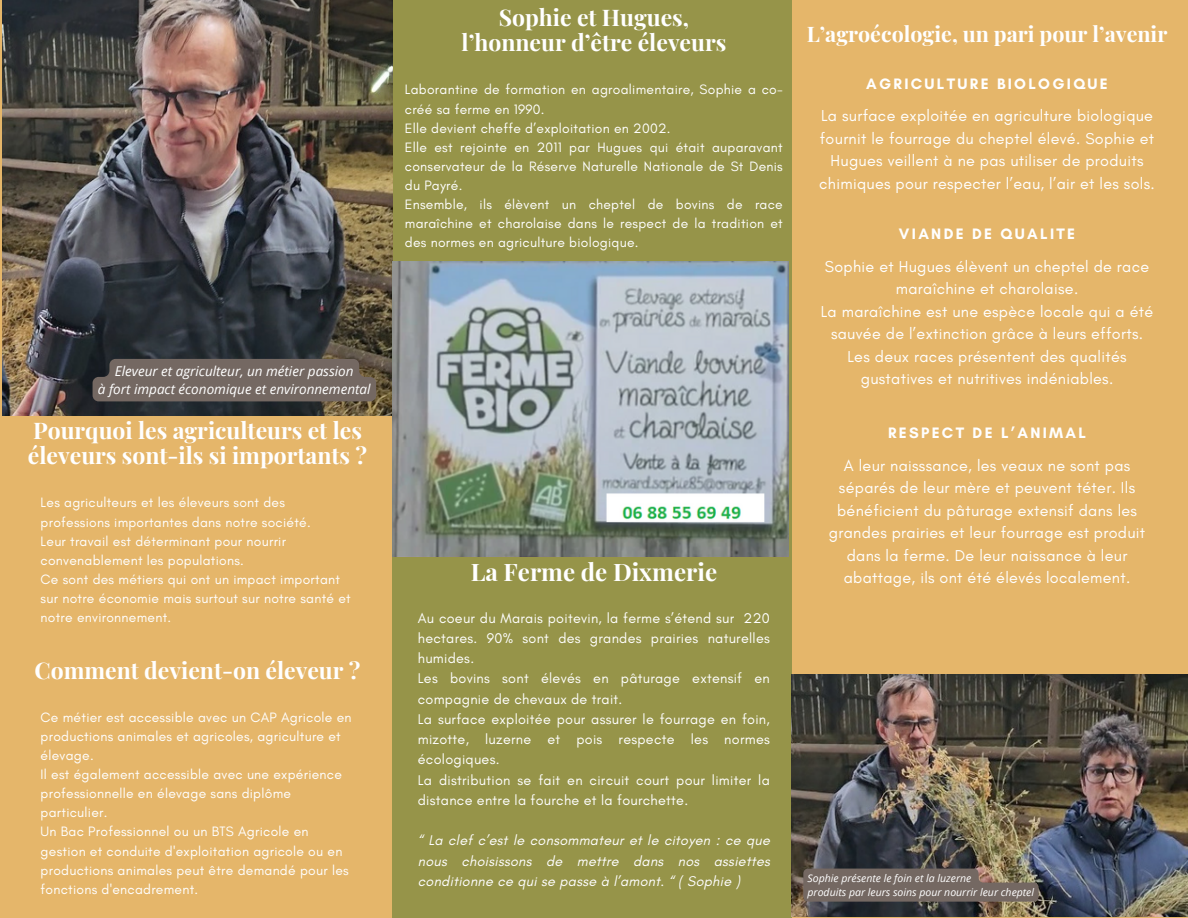
<style>
.page{position:relative;width:1188px;height:918px;background:#e5b66a}
.page>*{position:absolute;margin:0;border:0;box-sizing:border-box;transform-origin:0 0}
.t1{font:700 24.15px "Playfair Display";color:#fff}
.t2{font:700 22.95px/24.8px "Playfair Display";color:#fff}
.t3{font:700 21.45px "Playfair Display";color:#fff}
.t4{font:16.05px/22.5px "Glacial Indifference";letter-spacing:.02em;color:#fff;text-align:center}
.t5{font:700 15.45px "Glacial Indifference";letter-spacing:.15em;color:#fff}
.t6{font:14.4px/20.2px "Glacial Indifference";letter-spacing:.02em;color:#fff}
.t7{font:italic 14.4px/20.2px "Glacial Indifference";letter-spacing:.02em;color:#fff;text-align:justify}
.t8{font:13.8px/19.2px "Glacial Indifference";letter-spacing:.02em;color:#fff}
.t9{font:italic 13.5px/18px "Open Sans";color:#fff;text-align:center}
.t10{font:italic 10.5px "Open Sans";color:#fff}
</style>
<div class="page">
<div style="left:392px;top:0;width:399px;height:918px;background:#969449"></div>
<img style="left:2px;top:0;width:391px;height:415px">
<img style="left:792px;top:675px;width:396px;height:241px">
<img style="left:392px;top:262px;width:396px;height:294px">
<svg style="left:803px;top:869px;width:236px;height:33px;background:#766961"></svg>
<div style="left:93px;top:359px;width:283px;height:42px;background:#746862"></div>
<p class="t9" style="left:98px;top:362px;width:274px">Eleveur et agriculteur, un métier passion<br>à fort impact économique et environnemental</p>
<h1 class="t2" style="left:28px;top:418px;width:341px">Pourquoi les agriculteurs et les éleveurs sont-ils si importants ?</h1>
<h5 class="t8" style="left:41px;top:493px;width:312px">Les agriculteurs et les éleveurs sont des professions importantes dans notre société.<br>Leur travail est déterminant pour nourrir convenablement les populations.<br>Ce sont des métiers qui ont un impact important sur notre économie mais surtout sur notre santé et notre environnement.</h5>
<h1 class="t2" style="left:35px;top:657px;width:327px">Comment devient-on éleveur ?</h1>
<h5 class="t8" style="left:41px;top:707px;width:313px">Ce métier est accessible avec un CAP Agricole en productions animales et agricoles, agriculture et élevage.<br>Il est également accessible avec une expérience professionnelle en élevage sans diplôme particulier.<br>Un Bac Professionnel ou un BTS Agricole en gestion et conduite d'exploitation agricole ou en productions animales peut être demandé pour les fonctions d'encadrement.</h5>
<h1 class="t2" style="left:462px;top:5px;width:266px;text-align:center">Sophie et Hugues, l’honneur d’être éleveurs</h1>
<h5 class="t8" style="left:405px;top:80px;width:379px">Laborantine de formation en agroalimentaire, Sophie a co&shy;créé sa ferme en 1990.<br>Elle devient cheffe d’exploitation en 2002.<br>Elle est rejointe en 2011 par Hugues qui était auparavant conservateur de la Réserve Naturelle Nationale de St Denis du Payré.<br>Ensemble, ils élèvent un cheptel de bovins de race maraîchine et charolaise dans le respect de la tradition et des normes en agriculture biologique.</h5>
<h5 class="t1" style="left:471px;top:555px;width:248px">La Ferme de Dixmerie</h5>
<h1 class="t6" style="left:418px;top:608px;width:354px">Au coeur du Marais poitevin, la ferme s’étend sur 220 hectares. 90% sont des grandes prairies naturelles humides.<br>Les bovins sont élevés en pâturage extensif en compagnie de chevaux de trait.<br>La surface exploitée pour assurer le fourrage en foin, mizotte, luzerne et pois respecte les normes écologiques.<br>La distribution se fait en circuit court pour limiter la distance entre la fourche et la fourchette.</h1>
<h5 class="t7" style="left:418px;top:830px;width:354px">“ La clef c’est le consommateur et le citoyen : ce que nous choisissons de mettre dans nos assiettes conditionne ce qui se passe à l’amont. “ ( Sophie )</h5>
<h2 class="t3" style="left:807px;top:18px;width:362px">L’agroécologie, un pari pour l’avenir</h2>
<h3 class="t5" style="left:866px;top:75px;width:243px">AGRICULTURE BIOLOGIQUE</h3>
<h4 class="t4" style="left:819px;top:104px;width:337px">La surface exploitée en agriculture biologique fournit le fourrage du cheptel élevé. Sophie et Hugues veillent à ne pas utiliser de produits chimiques pour respecter l’eau, l’air et les sols.</h4>
<h3 class="t5" style="left:899px;top:225px;width:178px">VIANDE DE QUALITE</h3>
<h4 class="t4" style="left:821px;top:255px;width:334px">Sophie et Hugues élèvent un cheptel de race maraîchine et charolaise.<br>La maraîchine est une espèce locale qui a été sauvée de l’extinction grâce à leurs efforts.<br>Les deux races présentent des qualités gustatives et nutritives indéniables.</h4>
<h3 class="t5" style="left:888px;top:424px;width:199px">RESPECT DE L’ANIMAL</h3>
<h4 class="t4" style="left:829px;top:454px;width:318px">A leur naisssance, les veaux ne sont pas séparés de leur mère et peuvent téter. Ils bénéficient du pâturage extensif dans les grandes prairies et leur fourrage est produit dans la ferme. De leur naissance à leur abattage, ils ont été élevés localement.</h4>
<p class="t10" style="left:808px;top:871px;width:165px">Sophie présente le foin et la luzerne</p>
<p class="t10" style="left:808px;top:885px;width:228px">produits par leurs soins pour nourrir leur cheptel</p>
</div>
